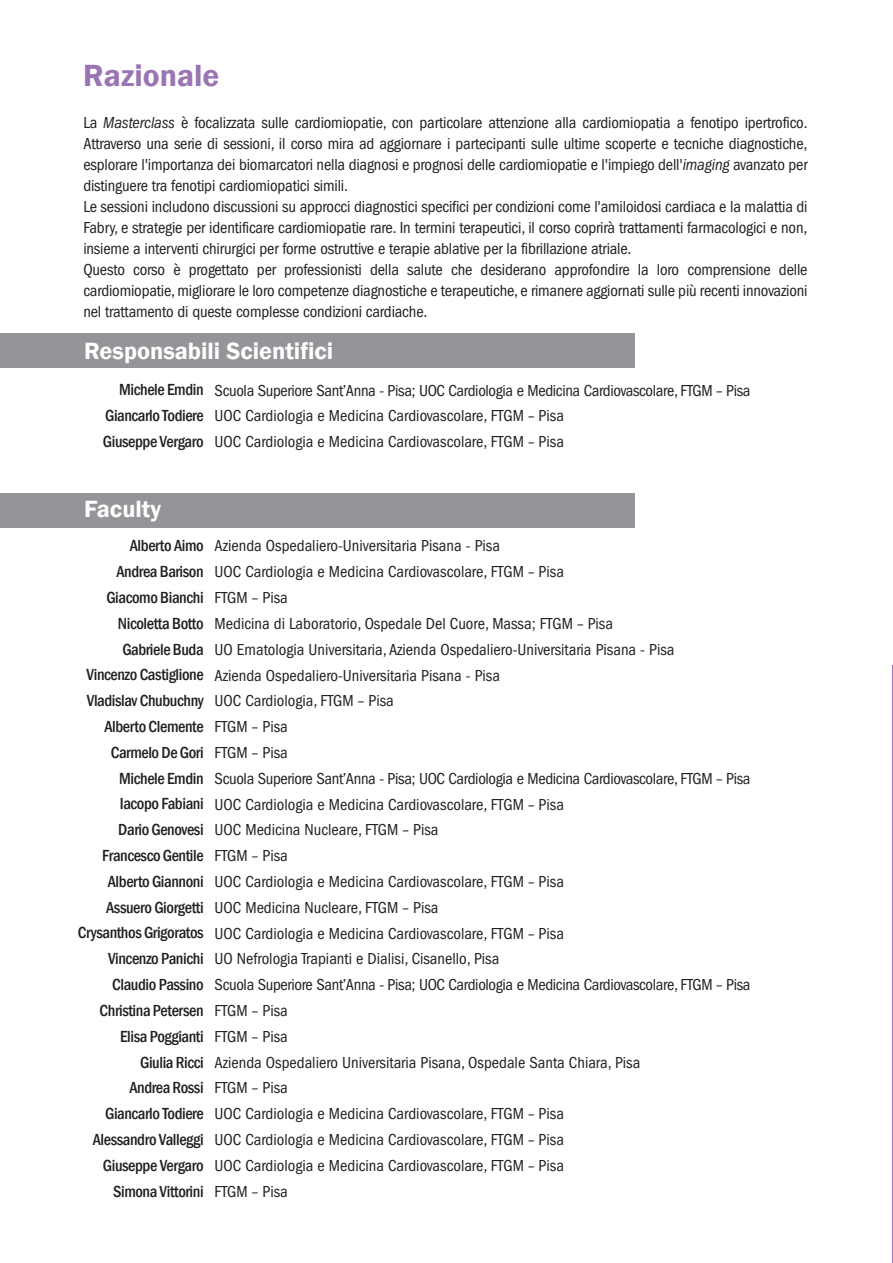
<style>
.page{position:relative;width:893px;height:1263px;background:#fff}
.page>*{position:absolute;margin:0;border:0;box-sizing:border-box;transform-origin:0 0}
.t1{font:600 31.5px "Franklin Gothic";color:#9a74b3}
.t2{font:600 24.15px "Franklin Gothic";color:#fff}
.t3{font:condensed 16.5px/25.8px "Franklin Gothic LT";letter-spacing:-.01em;color:#231f20}
.t4{font:500 condensed 16.5px/25.8px "Franklin Gothic";letter-spacing:-.025em;color:#231f20;text-align:right}
.s1{font-style:italic}
</style>
<div class="page">
<hr style="left:892px;top:666px;width:1px;height:597px;background:#9a74b3">
<div style="left:0;top:334px;width:635px;height:34px;background:#939598"></div>
<div style="left:0;top:494px;width:635px;height:34px;background:#939598"></div>
<h1 class="t1" style="left:83px;top:56px;width:138px">Razionale</h1>
<p class="t3" style="left:83px;top:112px;width:726px;line-height:21px">La <span class="s1">Masterclass</span> è focalizzata sulle cardiomiopatie, con particolare attenzione alla cardiomiopatia a fenotipo ipertrofico.<br>Attraverso una serie di sessioni, il corso mira ad aggiornare i partecipanti sulle ultime scoperte e tecniche diagnostiche, esplorare l'importanza dei biomarcatori nella diagnosi e prognosi delle cardiomiopatie e l'impiego dell'<span class="s1">imaging</span> avanzato per distinguere tra fenotipi cardiomiopatici simili.<br>Le sessioni includono discussioni su approcci diagnostici specifici per condizioni come l'amiloidosi cardiaca e la malattia di Fabry, e strategie per identificare cardiomiopatie rare. In termini terapeutici, il corso coprirà trattamenti farmacologici e non, insieme a interventi chirurgici per forme ostruttive e terapie ablative per la fibrillazione atriale.<br>Questo corso è progettato per professionisti della salute che desiderano approfondire la loro comprensione delle cardiomiopatie, migliorare le loro competenze diagnostiche e terapeutiche, e rimanere aggiornati sulle più recenti innovazioni nel trattamento di queste complesse condizioni cardiache.</p>
<h2 class="t2" style="left:84px;top:336px;width:251px">Responsabili Scientifici</h2>
<p class="t4" style="left:103px;top:377px;width:102px;text-align:justify;text-indent:16px">Michele Emdin Giancarlo Todiere Giuseppe Vergaro</p>
<p class="t3" style="left:215px;top:377px;width:537px">Scuola Superiore Sant’Anna - Pisa; UOC Cardiologia e Medicina Cardiovascolare, FTGM – Pisa<br>UOC Cardiologia e Medicina Cardiovascolare, FTGM – Pisa<br>UOC Cardiologia e Medicina Cardiovascolare, FTGM – Pisa</p>
<h2 class="t2" style="left:84px;top:494px;width:79px">Faculty</h2>
<p class="t4" style="left:78px;top:533px;width:127px">Alberto Aimo<br>Andrea Barison<br>Giacomo Bianchi<br>Nicoletta Botto<br>Gabriele Buda<br>Vincenzo Castiglione<br>Vladislav Chubuchny<br>Alberto Clemente<br>Carmelo De Gori<br>Michele Emdin<br>Iacopo Fabiani<br>Dario Genovesi<br>Francesco Gentile<br>Alberto Giannoni<br>Assuero Giorgetti<br>Crysanthos Grigoratos<br>Vincenzo Panichi<br>Claudio Passino<br>Christina Petersen<br>Elisa Poggianti<br>Giulia Ricci<br>Andrea Rossi<br>Giancarlo Todiere<br>Alessandro Valleggi<br>Giuseppe Vergaro<br>Simona Vittorini</p>
<p class="t3" style="left:215px;top:533px;width:537px">Azienda Ospedaliero-Universitaria Pisana - Pisa<br>UOC Cardiologia e Medicina Cardiovascolare, FTGM – Pisa<br>FTGM – Pisa<br>Medicina di Laboratorio, Ospedale Del Cuore, Massa; FTGM – Pisa<br>UO Ematologia Universitaria, Azienda Ospedaliero-Universitaria Pisana - Pisa<br>Azienda Ospedaliero-Universitaria Pisana - Pisa<br>UOC Cardiologia, FTGM – Pisa<br>FTGM – Pisa<br>FTGM – Pisa<br>Scuola Superiore Sant’Anna - Pisa; UOC Cardiologia e Medicina Cardiovascolare, FTGM – Pisa UOC Cardiologia e Medicina Cardiovascolare, FTGM – Pisa<br>UOC Medicina Nucleare, FTGM – Pisa<br>FTGM – Pisa<br>UOC Cardiologia e Medicina Cardiovascolare, FTGM – Pisa<br>UOC Medicina Nucleare, FTGM – Pisa<br>UOC Cardiologia e Medicina Cardiovascolare, FTGM – Pisa<br>UO Nefrologia Trapianti e Dialisi, Cisanello, Pisa<br>Scuola Superiore Sant’Anna - Pisa; UOC Cardiologia e Medicina Cardiovascolare, FTGM – Pisa FTGM – Pisa<br>FTGM – Pisa<br>Azienda Ospedaliero Universitaria Pisana, Ospedale Santa Chiara, Pisa<br>FTGM – Pisa<br>UOC Cardiologia e Medicina Cardiovascolare, FTGM – Pisa<br>UOC Cardiologia e Medicina Cardiovascolare, FTGM – Pisa<br>UOC Cardiologia e Medicina Cardiovascolare, FTGM – Pisa<br>FTGM – Pisa</p>
</div>
